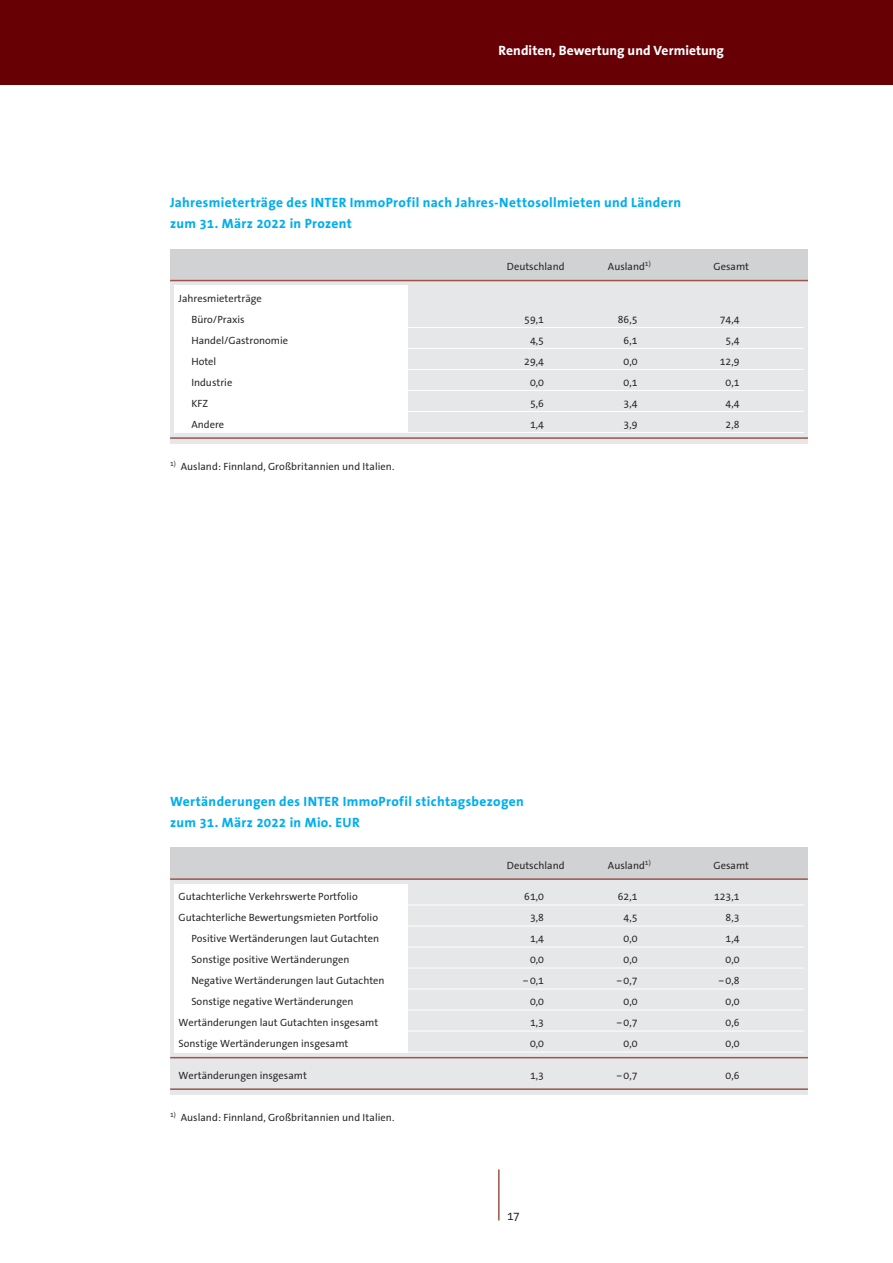
<style>
.page{position:relative;width:893px;height:1263px;background:#fff}
.page>*{position:absolute;margin:0;border:0;box-sizing:border-box;transform-origin:0 0}
.t1{font:700 13.5px/21px "The Sans Office";letter-spacing:.025em;color:#00aeef}
.t2{font:700 13.5px "The Sans Office";letter-spacing:.005em;color:#fff}
.t3{font:12px "The Sans Office";color:#231f20}
.t4{font:10.5px/21px "The Sans Office";color:#231f20;text-align:center}
</style>
<div class="page">
<div style="left:0;top:0;width:893px;height:85px;background:#660005"></div>
<hr style="left:498px;top:1169px;width:2px;height:51px;background:#9e544a">
<div style="left:170px;top:848px;width:638px;height:246px;background:#e6e7e9"></div>
<div style="left:174px;top:884px;width:234px;height:168px;background:#fff"></div>
<div style="left:170px;top:848px;width:638px;height:31px;background:#d1d2d4"></div>
<hr style="left:179px;top:905px;width:625px;height:1px;background:#fff">
<hr style="left:179px;top:926px;width:625px;height:1px;background:#fff">
<hr style="left:179px;top:947px;width:625px;height:1px;background:#fff">
<hr style="left:179px;top:968px;width:625px;height:1px;background:#fff">
<hr style="left:179px;top:989px;width:625px;height:1px;background:#fff">
<hr style="left:179px;top:1010px;width:625px;height:1px;background:#fff">
<hr style="left:179px;top:1031px;width:625px;height:1px;background:#fff">
<hr style="left:179px;top:1052px;width:625px;height:1px;background:#fff">
<hr style="left:170px;top:878px;width:638px;height:2px;background:#9e544a">
<hr style="left:170px;top:1057px;width:638px;height:1px;background:#9e544a">
<hr style="left:170px;top:1088px;width:638px;height:2px;background:#9e544a">
<div style="left:170px;top:249px;width:638px;height:194px;background:#e6e7e9"></div>
<div style="left:174px;top:286px;width:234px;height:147px;background:#fff"></div>
<div style="left:170px;top:249px;width:638px;height:31px;background:#d1d2d4"></div>
<hr style="left:179px;top:327px;width:625px;height:1px;background:#fff">
<hr style="left:179px;top:348px;width:625px;height:1px;background:#fff">
<hr style="left:179px;top:369px;width:625px;height:1px;background:#fff">
<hr style="left:179px;top:390px;width:625px;height:1px;background:#fff">
<hr style="left:179px;top:411px;width:625px;height:1px;background:#fff">
<hr style="left:179px;top:432px;width:625px;height:1px;background:#fff">
<hr style="left:170px;top:280px;width:638px;height:1px;background:#9e544a">
<hr style="left:170px;top:437px;width:638px;height:2px;background:#9e544a">
<p class="t2" style="left:499px;top:44px;width:227px">Renditen, Bewertung und Vermietung</p>
<p class="t1" style="left:170px;top:192px;width:512px">Jahresmieterträge des INTER ImmoProfil nach Jahres-Nettosollmieten und Ländern zum 31. März 2022 in Prozent</p>
<p class="t4" style="left:507px;top:256px;width:59px">Deutschland</p>
<p class="t4" style="left:608px;top:256px;width:44px">Ausland<sup>1)</sup></p>
<p class="t4" style="left:714px;top:256px;width:37px">Gesamt</p>
<p class="t4" style="left:179px;top:288px;width:85px">Jahresmieterträge<br>Büro/Praxis</p>
<p class="t4" style="left:524px;top:309px;width:21px">59,1</p>
<p class="t4" style="left:618px;top:309px;width:21px">86,5</p>
<p class="t4" style="left:720px;top:309px;width:21px">74,4</p>
<p class="t4" style="left:191px;top:330px;width:98px">Handel/Gastronomie</p>
<p class="t4" style="left:530px;top:330px;width:15px">4,5</p>
<p class="t4" style="left:624px;top:330px;width:15px">6,1</p>
<p class="t4" style="left:726px;top:330px;width:15px">5,4</p>
<p class="t4" style="left:191px;top:351px;width:27px">Hotel</p>
<p class="t4" style="left:524px;top:351px;width:21px">29,4</p>
<p class="t4" style="left:624px;top:351px;width:15px">0,0</p>
<p class="t4" style="left:720px;top:351px;width:21px">12,9</p>
<p class="t4" style="left:191px;top:372px;width:42px">Industrie</p>
<p class="t4" style="left:530px;top:372px;width:15px">0,0</p>
<p class="t4" style="left:624px;top:372px;width:15px">0,1</p>
<p class="t4" style="left:726px;top:372px;width:15px">0,1</p>
<p class="t4" style="left:191px;top:393px;width:18px">KFZ</p>
<p class="t4" style="left:530px;top:393px;width:15px">5,6</p>
<p class="t4" style="left:624px;top:393px;width:15px">3,4</p>
<p class="t4" style="left:726px;top:393px;width:15px">4,4</p>
<p class="t4" style="left:191px;top:414px;width:34px">Andere</p>
<p class="t4" style="left:530px;top:414px;width:15px">1,4</p>
<p class="t4" style="left:624px;top:414px;width:15px">3,9</p>
<p class="t4" style="left:726px;top:414px;width:15px">2,8</p>
<p class="t4" style="left:170px;top:456px;width:226px"><sup>1)</sup> Ausland: Finnland, Großbritannien und Italien.</p>
<p class="t1" style="left:170px;top:791px;width:355px">Wertänderungen des INTER ImmoProfil stichtagsbezogen zum 31. März 2022 in Mio. EUR</p>
<p class="t4" style="left:507px;top:855px;width:59px">Deutschland</p>
<p class="t4" style="left:608px;top:855px;width:44px">Ausland<sup>1)</sup></p>
<p class="t4" style="left:714px;top:855px;width:37px">Gesamt</p>
<p class="t4" style="left:179px;top:886px;width:181px">Gutachterliche Verkehrswerte Portfolio</p>
<p class="t4" style="left:524px;top:886px;width:21px">61,0</p>
<p class="t4" style="left:618px;top:886px;width:21px">62,1</p>
<p class="t4" style="left:714px;top:886px;width:27px">123,1</p>
<p class="t4" style="left:179px;top:907px;width:201px">Gutachterliche Bewertungsmieten Portfolio</p>
<p class="t4" style="left:530px;top:907px;width:15px">3,8</p>
<p class="t4" style="left:624px;top:907px;width:15px">4,5</p>
<p class="t4" style="left:726px;top:907px;width:15px">8,3</p>
<p class="t4" style="left:191px;top:928px;width:189px">Positive Wertänderungen laut Gutachten</p>
<p class="t4" style="left:530px;top:928px;width:15px">1,4</p>
<p class="t4" style="left:624px;top:928px;width:15px">0,0</p>
<p class="t4" style="left:726px;top:928px;width:15px">1,4</p>
<p class="t4" style="left:191px;top:949px;width:160px">Sonstige positive Wertänderungen</p>
<p class="t4" style="left:530px;top:949px;width:15px">0,0</p>
<p class="t4" style="left:624px;top:949px;width:15px">0,0</p>
<p class="t4" style="left:726px;top:949px;width:15px">0,0</p>
<p class="t4" style="left:191px;top:970px;width:195px">Negative Wertänderungen laut Gutachten</p>
<p class="t4" style="left:523px;top:970px;width:22px">–0,1</p>
<p class="t4" style="left:616px;top:970px;width:22px">–0,7</p>
<p class="t4" style="left:718px;top:970px;width:22px">–0,8</p>
<p class="t4" style="left:191px;top:991px;width:164px">Sonstige negative Wertänderungen</p>
<p class="t4" style="left:530px;top:991px;width:15px">0,0</p>
<p class="t4" style="left:624px;top:991px;width:15px">0,0</p>
<p class="t4" style="left:726px;top:991px;width:15px">0,0</p>
<p class="t4" style="left:179px;top:1012px;width:201px">Wertänderungen laut Gutachten insgesamt</p>
<p class="t4" style="left:530px;top:1012px;width:15px">1,3</p>
<p class="t4" style="left:616px;top:1012px;width:22px">–0,7</p>
<p class="t4" style="left:726px;top:1012px;width:15px">0,6</p>
<p class="t4" style="left:179px;top:1033px;width:171px">Sonstige Wertänderungen insgesamt</p>
<p class="t4" style="left:530px;top:1033px;width:15px">0,0</p>
<p class="t4" style="left:624px;top:1033px;width:15px">0,0</p>
<p class="t4" style="left:726px;top:1033px;width:15px">0,0</p>
<p class="t4" style="left:179px;top:1065px;width:130px">Wertänderungen insgesamt</p>
<p class="t4" style="left:530px;top:1065px;width:15px">1,3</p>
<p class="t4" style="left:616px;top:1065px;width:22px">–0,7</p>
<p class="t4" style="left:726px;top:1065px;width:15px">0,6</p>
<p class="t4" style="left:170px;top:1107px;width:226px"><sup>1)</sup> Ausland: Finnland, Großbritannien und Italien.</p>
<p class="t3" style="left:507px;top:1210px;width:14px">17</p>
</div>
